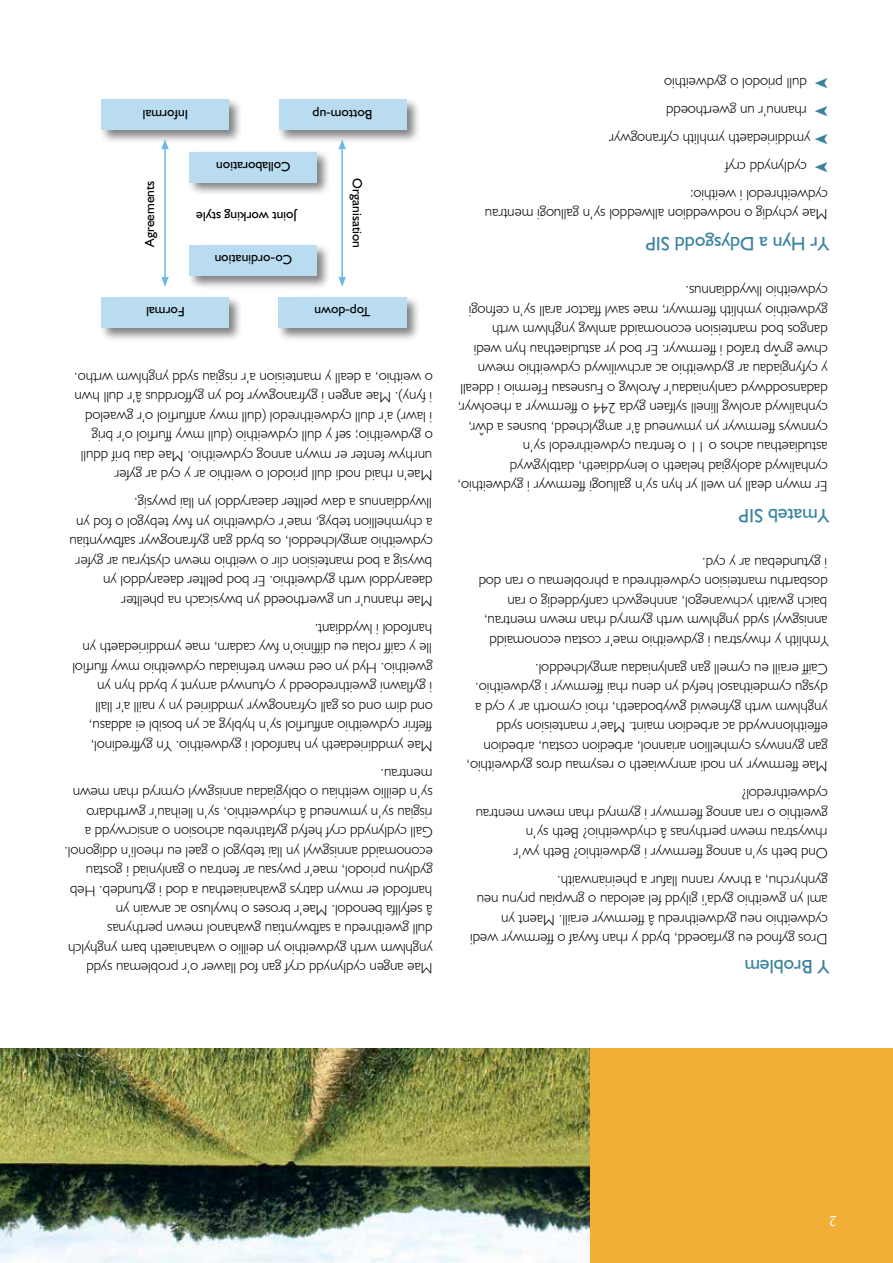
<style>
.page{position:relative;width:893px;height:1263px;background:#fff}
.page>*{position:absolute;margin:0;border:0;box-sizing:border-box;transform-origin:0 0}
.t1{font:19.5px "Humanist 521 BT";color:#3a83a0}
.t2{font:300 15px/19.5px "Humanist 521 BT";color:#000}
.t3{font:15px "Adobe Caslon Pro";color:#fff}
.t4{font:13.5px "Humanist 521 BT";color:#000}
.s1{color:#3a83a0}
</style>
<div class="page">
<div style="left:590px;top:1048px;width:303px;height:215px;background:#f2af38"></div>
<img style="left:0;top:1048px;width:590px;height:215px">
<div style="left:276px;top:295px;width:144px;height:47px;background:#000;opacity:.5"></div>
<div style="left:278px;top:297px;width:128px;height:31px;background:#badcf1"></div>
<div style="left:277px;top:97px;width:143px;height:47px;background:#000;opacity:.5"></div>
<div style="left:279px;top:100px;width:127px;height:30px;background:#badcf1"></div>
<div style="left:187px;top:243px;width:144px;height:47px;background:#000;opacity:.5"></div>
<div style="left:190px;top:245px;width:127px;height:31px;background:#badcf1"></div>
<div style="left:187px;top:150px;width:144px;height:47px;background:#000;opacity:.5"></div>
<div style="left:190px;top:152px;width:127px;height:30px;background:#badcf1"></div>
<div style="left:99px;top:295px;width:144px;height:47px;background:#000;opacity:.5"></div>
<div style="left:102px;top:297px;width:127px;height:31px;background:#badcf1"></div>
<div style="left:99px;top:97px;width:144px;height:47px;background:#000;opacity:.5"></div>
<div style="left:102px;top:100px;width:127px;height:30px;background:#badcf1"></div>
<hr style="left:341px;top:147px;width:2px;height:132px;background:#6bb6e3">
<svg style="left:338px;top:276px;width:8px;height:11px"></svg>
<svg style="left:338px;top:139px;width:8px;height:11px"></svg>
<hr style="left:164px;top:147px;width:2px;height:132px;background:#6bb6e3">
<svg style="left:161px;top:276px;width:8px;height:11px"></svg>
<svg style="left:161px;top:139px;width:8px;height:11px"></svg>
<p class="t4" style="left:188px;top:123px;width:47px;rotate:-180deg">Informal</p>
<p class="t4" style="left:373px;top:123px;width:61px;rotate:-180deg">Bottom-up</p>
<p class="t4" style="left:141px;top:247px;width:68px;rotate:-90deg">Agreements</p>
<p class="t4" style="left:291px;top:175px;width:76px;rotate:-180deg">Collaboration</p>
<p class="t4" style="left:297px;top:224px;width:102px;rotate:-180deg">Joint working style</p>
<p class="t4" style="left:292px;top:268px;width:79px;rotate:-180deg">Co-ordination</p>
<p class="t4" style="left:185px;top:320px;width:40px;rotate:-180deg">Formal</p>
<p class="t4" style="left:366px;top:178px;width:71px;rotate:90deg">Organisation</p>
<p class="t4" style="left:370px;top:320px;width:57px;rotate:-180deg">Top-down</p>
<p class="t2" style="left:433px;top:485px;width:360px;rotate:-180deg">Mae’n rhaid nodi dull priodol o weithio ar y cyd ar gyfer unrhyw fenter er mwyn annog cydweithio. Mae dau brif ddull o gydweithio; sef y dull cydweithio (dull mwy ffurfiol o’r brig<br>i lawr) a’r dull cydweithredol (dull mwy anffurfiol o’r gwaelod<br>i fyny). Mae angen i gyfranogwyr fod yn gyfforddus â’r dull hwn o weithio, a deall y manteision a’r risgiau sydd ynghlwm wrtho.</p>
<p class="t2" style="left:433px;top:611px;width:365px;rotate:-180deg">Mae rhannu’r un gwerthoedd yn bwysicach na phellter daearyddol wrth gydweithio. E r bod pellter daearyddol yn bwysig a bod manteision clir o weithio mewn clystyrau ar gyfer cydweithio amgylcheddol, os bydd gan gyfranogwyr safbwyntiau a chymhellion tebyg, mae’r cydweithio yn fwy tebygol o fod yn llwyddiannus a daw pellter daearyddol yn llai pwysig.</p>
<p class="t2" style="left:433px;top:756px;width:362px;rotate:-180deg">Mae ymddiriedaeth yn hanfodol i gydweithio. Yn gyffredinol, ffefrir cydweithio anffurfiol sy’n hyblyg ac yn bosibl ei addasu, ond dim ond os gall cyfranogwyr ymddiried yn y naill a’r llall<br>i gyflawni gweithredoedd y cytunwyd arnynt y bydd hyn yn gweithio. Hyd yn oed mewn trefniadau cydweithio mwy ffurfiol lle y caiff rolau eu diffinio’n fwy cadarn, mae ymddiriedaeth yn hanfodol i lwyddiant.</p>
<p class="t2" style="left:433px;top:978px;width:370px;rotate:-180deg">Mae angen cydlynydd cryf gan fod llawer o’r problemau sydd ynghlwm wrth gydweithio yn deillio o wahaniaeth barn ynghylch dull gweithredu a safbwyntiau gwahanol mewn perthynas<br>â sefyllfa benodol. Mae’r broses o hwyluso ac arwain yn hanfodol er mwyn datrys gwahaniaethau a dod i gytundeb. Heb gydlynu priodol, mae’r pwysau ar fentrau o ganlyniad i gostau economaidd annisgwyl yn llai tebygol o gael eu rheoli’n ddigonol.<br>Gall cydlynydd cryf hefyd gyfathrebu achosion o ansicrwydd a risgiau sy’n ymwneud â chydweithio, sy’n lleihau’r gwrthdaro sy’n deillio weithiau o oblygiadau annisgwyl cymryd rhan mewn mentrau.</p>
<p class="t2" style="left:807px;top:93px;width:144px;rotate:-180deg">dull priodol o gydweithio</p>
<p class="t2" style="left:807px;top:153px;width:199px;line-height:28px;text-indent:-21px;rotate:-180deg"><span class="s1">➤</span> ymddiriedaeth ymhlith cyfranogwyr rhannu’r un gwerthoedd</p>
<p class="t2" style="left:807px;top:177px;width:83px;rotate:-180deg">cydlynydd cryf</p>
<p class="t2" style="left:828px;top:225px;width:344px;rotate:-180deg">Mae ychydig o nodweddion allweddol sy’n galluogi mentrau cydweithredol i weithio:</p>
<h1 class="t1" style="left:829px;top:256px;width:185px;rotate:-180deg">Yr Hyn a Ddysgodd SIP</h1>
<p class="t2" style="left:828px;top:496px;width:372px;rotate:-180deg">E r mwyn deall yn well yr hyn sy’n galluogi ffermwyr i gydweithio, cynhaliwyd adolygiad helaeth o lenyddiaeth, datblygwyd astudiaethau achos o 11 o fentrau cydweithredol sy’n<br>cynnwys ffermwyr yn ymwneud â’r amgylchedd, busnes a dwr, cynhaliwyd arolwg llinell sylfaen gyda 244 o ffermwyr a rheolwyr, dadansoddwyd canlyniadau’r Arolwg o Fusnesau Ffermio i ddeall y cyfyngiadau ar gydweithio ac archwiliwyd cydweithio mewn chwe grwp trafod i ffermwyr. E r bod yr astudiaethau hyn wedi dangos bod manteision economaidd amlwg ynghlwm wrth gydweithio ymhlith ffermwyr, mae sawl ffactor arall sy’n cefnogi cydweithio llwyddiannus.</p>
<p class="t2" style="left:780px;top:361px;width:9px;rotate:-180deg">ˆ</p>
<p class="t2" style="left:485px;top:440px;width:9px;rotate:-180deg">ˆ</p>
<h1 class="t1" style="left:829px;top:528px;width:92px;rotate:-180deg">Ymateb SIP</h1>
<p class="t2" style="left:829px;top:651px;width:352px;rotate:-180deg">Ymhlith y rhwystrau i gydweithio mae’r costau economaidd annisgwyl sydd ynghlwm wrth gymryd rhan mewn mentrau, baich gwaith ychwanegol, annhegwch canfyddedig o ran dosbarthu manteision cydweithredu a phroblemau o ran dod i gytundebau ar y cyd.</p>
<p class="t2" style="left:828px;top:776px;width:363px;rotate:-180deg">Mae ffermwyr yn nodi amrywiaeth o resymau dros gydweithio, gan gynnwys cymhellion ariannol, arbedion costau, arbedion effeithlonrwydd ac arbedion maint. Mae’r manteision sydd ynghlwm wrth gyfnewid gwybodaeth, rhoi cymorth ar y cyd a dysgu cymdeithasol hefyd yn denu rhai ffermwyr i gydweithio.<br>Caiff eraill eu cymell gan ganlyniadau amgylcheddol.</p>
<p class="t2" style="left:828px;top:863px;width:354px;rotate:-180deg">Ond beth sy’n annog ffermwyr i gydweithio? Beth yw’r rhwystrau mewn perthynas â chydweithio? Beth sy’n gweithio o ran annog ffermwyr i gymryd rhan mewn mentrau cydweithredol?</p>
<p class="t2" style="left:828px;top:949px;width:359px;rotate:-180deg">Dros gyfnod eu gyrfaoedd, bydd y rhan fwyaf o ffermwyr wedi cydweithio neu gydweithredu â ffermwyr eraill. Maent yn<br>aml yn gweithio gyda’i gilydd fel aelodau o grwpiau prynu neu gynhyrchu, a thrwy rannu llafur a pheirianwaith.</p>
<h1 class="t1" style="left:829px;top:979px;width:86px;rotate:-180deg">Y Broblem</h1>
<p class="t3" style="left:837px;top:1230px;width:9px;rotate:-180deg">2</p>
</div>
